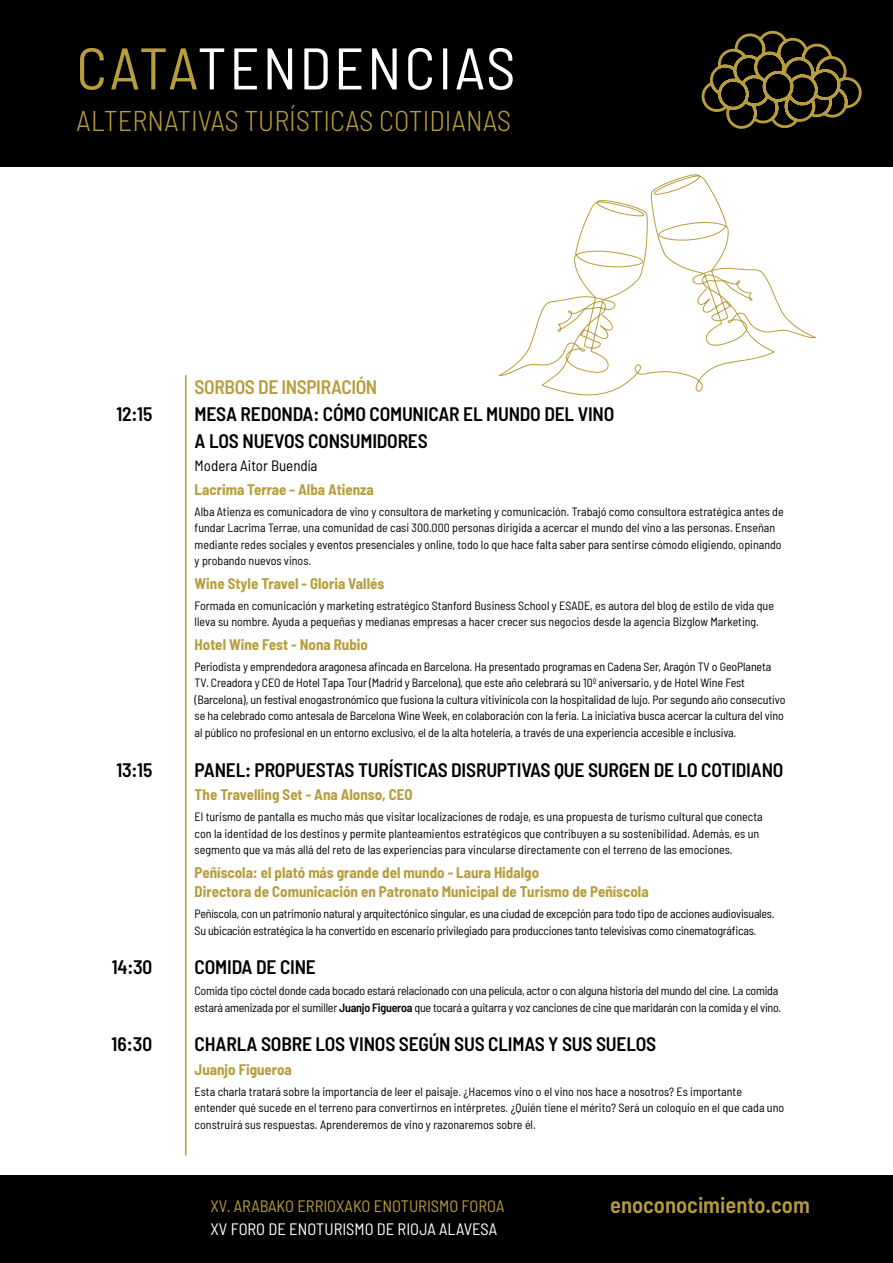
<style>
.page{position:relative;width:893px;height:1263px;background:#fff}
.page>*{position:absolute;margin:0;border:0;box-sizing:border-box;transform-origin:0 0}
.t1{font:semi-condensed 58.65px "Barlow";letter-spacing:.05em;color:#fff}
.t2{font:300 semi-condensed 28.5px "Barlow";color:#b79d3d}
.t3{font:600 semi-condensed 22.5px "Barlow";color:#b79d3d}
.t4{font:600 semi-condensed 19.5px/27px "Barlow";letter-spacing:-.01em;color:#000}
.t5{font:600 semi-condensed 19.5px "Barlow";letter-spacing:-.02em;color:#b79d3d}
.t6{font:semi-condensed 16.5px "Barlow";color:#b79d3d}
.t7{font:semi-condensed 16.5px "Barlow";color:#fff}
.t8{font:700 semi-condensed 15px/19.5px "Barlow";color:#b79d3d}
.t9{font:semi-condensed 15px "Barlow";color:#000}
.t10{font:semi-condensed 12px/16.5px "Barlow";letter-spacing:-.005em;color:#000}
.s1{color:#b79d3d}
.s2{font-weight:600}
</style>
<div class="page">
<div style="left:0;top:0;width:893px;height:167px;background:#000"></div>
<hr style="left:185px;top:375px;width:1px;height:780px;background:#b79d3d">
<svg style="left:701px;top:30px;width:161px;height:99px"></svg>
<div style="left:0;top:1175px;width:893px;height:88px;background:#000"></div>
<svg style="left:498px;top:174px;width:318px;height:222px"></svg>
<h1 class="t1" style="left:76px;top:26px;width:441px"><span class="s1">CATA</span>TENDENCIAS</h1>
<h2 class="t2" style="left:76px;top:103px;width:436px">ALTERNATIVAS TURÍSTICAS COTIDIANAS</h2>
<h3 class="t5" style="left:195px;top:374px;width:184px">SORBOS DE INSPIRACIÓN</h3>
<h3 class="t4" style="left:117px;top:399px;width:37px">12:15</h3>
<h3 class="t4" style="left:195px;top:399px;width:421px">MESA REDONDA: CÓMO COMUNICAR EL MUNDO DEL VINO<br>A LOS NUEVOS CONSUMIDORES</h3>
<p class="t9" style="left:195px;top:455px;width:124px">Modera Aitor Buendía</p>
<p class="t8" style="left:195px;top:479px;width:181px">Lacrima Terrae - Alba Atienza</p>
<p class="t10" style="left:195px;top:502px;width:590px">Alba Atienza es comunicadora de vino y consultora de marketing y comunicación. Trabajó como consultora estratégica antes de fundar Lacrima Terrae, una comunidad de casi 300.000 personas dirigida a acercar el mundo del vino a las personas. Enseñan mediante redes sociales y eventos presenciales y online, todo lo que hace falta saber para sentirse cómodo eligiendo, opinando y probando nuevos vinos.</p>
<p class="t8" style="left:195px;top:573px;width:191px">Wine Style Travel - Gloria Vallés</p>
<p class="t10" style="left:195px;top:596px;width:581px">Formada en comunicación y marketing estratégico Stanford Business School y ESADE, es autora del blog de estilo de vida que lleva su nombre. Ayuda a pequeñas y medianas empresas a hacer crecer sus negocios desde la agencia Bizglow Marketing.</p>
<p class="t8" style="left:195px;top:634px;width:175px">Hotel Wine Fest - Nona Rubio</p>
<p class="t10" style="left:195px;top:657px;width:592px">Periodista y emprendedora aragonesa afincada en Barcelona. Ha presentado programas en Cadena Ser, Aragón TV o GeoPlaneta TV. Creadora y CEO de Hotel Tapa Tour (Madrid y Barcelona), que este año celebrará su 10º aniversario, y de Hotel Wine Fest (Barcelona), un festival enogastronómico que fusiona la cultura vitivinícola con la hospitalidad de lujo. Por segundo año consecutivo se ha celebrado como antesala de Barcelona Wine Week, en colaboración con la feria. La iniciativa busca acercar la cultura del vino al público no profesional en un entorno exclusivo, el de la alta hotelería, a través de una experiencia accesible e inclusiva.</p>
<h3 class="t4" style="left:116px;top:755px;width:37px">13:15</h3>
<h3 class="t4" style="left:195px;top:755px;width:590px">PANEL: PROPUESTAS TURÍSTICAS DISRUPTIVAS QUE SURGEN DE LO COTIDIANO</h3>
<p class="t8" style="left:195px;top:785px;width:219px">The Travelling Set - Ana Alonso, CEO</p>
<p class="t10" style="left:195px;top:808px;width:570px">El turismo de pantalla es mucho más que visitar localizaciones de rodaje, es una propuesta de turismo cultural que conecta con la identidad de los destinos y permite planteamientos estratégicos que contribuyen a su sostenibilidad. Además, es un segmento que va más allá del reto de las experiencias para vincularse directamente con el terreno de las emociones.</p>
<p class="t8" style="left:195px;top:862px;width:455px">Peñíscola: el plató más grande del mundo - Laura Hidalgo<br>Directora de Comunicación en Patronato Municipal de Turismo de Peñíscola</p>
<p class="t10" style="left:195px;top:905px;width:581px">Peñíscola, con un patrimonio natural y arquitectónico singular, es una ciudad de excepción para todo tipo de acciones audiovisuales.<br>Su ubicación estratégica la ha convertido en escenario privilegiado para producciones tanto televisivas como cinematográficas.</p>
<h3 class="t4" style="left:112px;top:953px;width:42px">14:30</h3>
<h3 class="t4" style="left:195px;top:953px;width:123px">COMIDA DE CINE</h3>
<p class="t10" style="left:195px;top:982px;width:588px">Comida tipo cóctel donde cada bocado estará relacionado con una película, actor o con alguna historia del mundo del cine. La comida estará amenizada por el sumiller <span class="s2">Juanjo Figueroa</span> que tocará a guitarra y voz canciones de cine que maridarán con la comida y el vino.</p>
<h3 class="t4" style="left:112px;top:1030px;width:42px">16:30</h3>
<h3 class="t4" style="left:195px;top:1030px;width:463px">CHARLA SOBRE LOS VINOS SEGÚN SUS CLIMAS Y SUS SUELOS</h3>
<p class="t8" style="left:195px;top:1059px;width:99px">Juanjo Figueroa</p>
<p class="t10" style="left:195px;top:1082px;width:591px">Esta charla tratará sobre la importancia de leer el paisaje. ¿Hacemos vino o el vino nos hace a nosotros? Es importante entender qué sucede en el terreno para convertirnos en intérpretes. ¿Quién tiene el mérito? Será un coloquio en el que cada uno construirá sus respuestas. Aprenderemos de vino y razonaremos sobre él.</p>
<h3 class="t6" style="left:210px;top:1194px;width:295px">XV. ARABAKO ERRIOXAKO ENOTURISMO FOROA</h3>
<h3 class="t7" style="left:210px;top:1217px;width:288px">XV FORO DE ENOTURISMO DE RIOJA ALAVESA</h3>
<h3 class="t3" style="left:610px;top:1191px;width:201px">enoconocimiento.com</h3>
</div>
